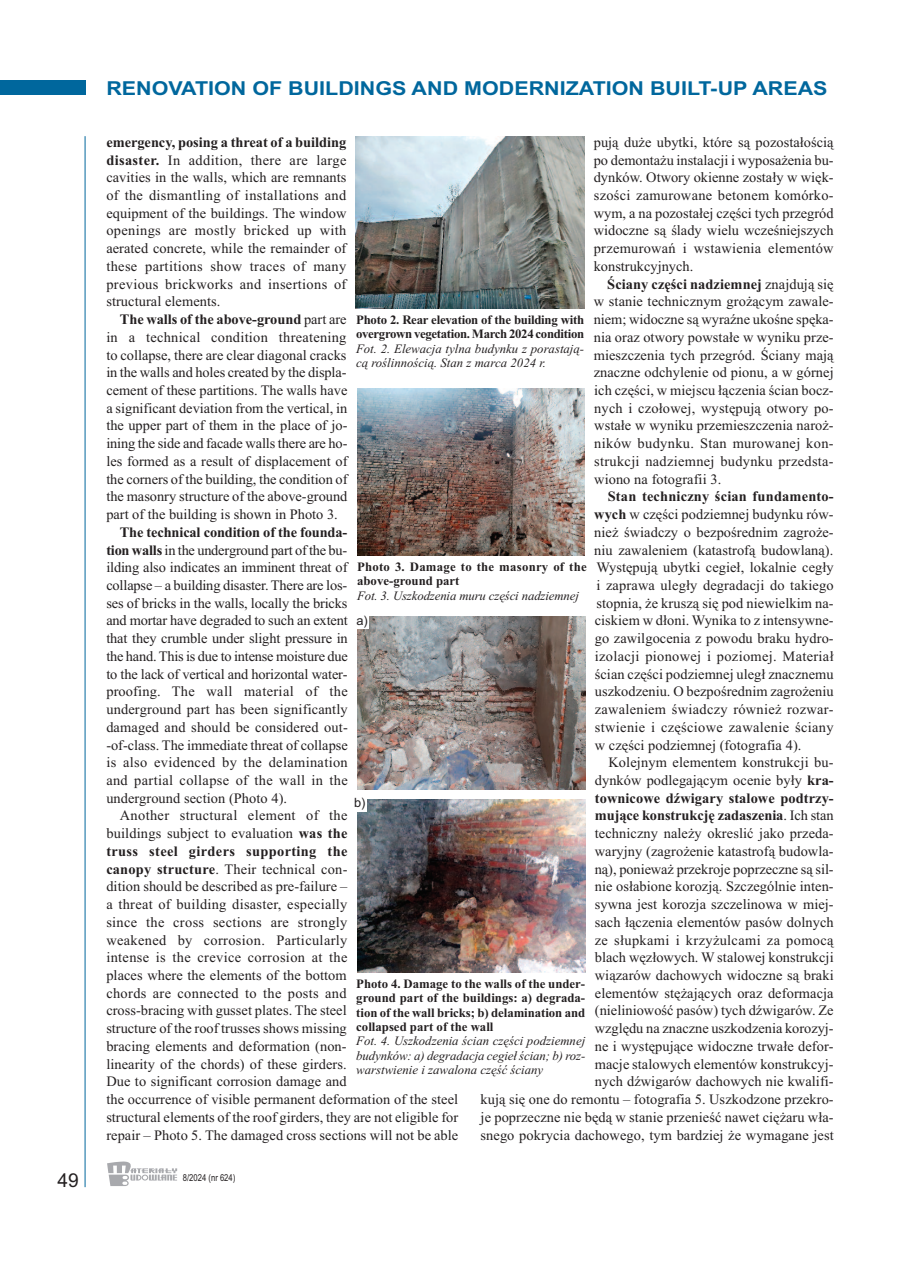
<style>
.page{position:relative;width:906px;height:1268px;background:#fff}
.page>*{position:absolute;margin:0;border:0;box-sizing:border-box;transform-origin:0 0}
.t1{font:700 19.2px "Arial";color:#00679d;scale:1.12 1}
.t2{font:19.2px "Arial";color:#231f20}
.t3{font:14.4px/17.7px "Times New Roman";letter-spacing:.005em;color:#231f20;text-align:justify}
.t4{font:italic 12.75px/14.4px "Times New Roman";color:#231f20}
.t5{font:700 12.75px/14.4px "Times New Roman";letter-spacing:-.005em;color:#231f20;text-align:justify}
.t6{font:700 12.75px/14.4px "Times New Roman";letter-spacing:-.025em;color:#231f20}
.t7{font:700 12.75px/14.4px "Times New Roman";letter-spacing:.02em;color:#231f20}
.t8{font:12.75px "Arial";color:#231f20}
.t9{font:9.6px "Arial";color:#231f20;scale:.8 1}
.s1{font-weight:700}
</style>
<div class="page">
<div style="left:0;top:81px;width:85px;height:14px;background:#00679d"></div>
<hr style="left:85px;top:136px;width:1px;height:1050px;background:#00679d">
<svg style="left:107px;top:1161px;width:70px;height:24px"></svg>
<img style="left:356px;top:136px;width:228px;height:173px">
<img style="left:357px;top:388px;width:227px;height:167px">
<img style="left:357px;top:616px;width:228px;height:173px">
<img style="left:357px;top:799px;width:228px;height:172px">
<div style="left:356px;top:615px;width:12px;height:13px;background:#fff"></div>
<div style="left:354px;top:797px;width:13px;height:14px;background:#fff"></div>
<h1 class="t2" style="left:57px;top:1168px;width:23px">49</h1>
<h1 class="t1" style="left:106px;top:77px;width:645px">RENOVATION OF BUILDINGS AND MODERNIZATION BUILT-UP AREAS</h1>
<p class="t3" style="left:594px;top:133px;width:241px">pują duże ubytki, które są pozostałością po demontażu instalacji i wyposażenia bu&shy;dynków. Otwory okienne zostały w więk&shy;szości zamurowane betonem komórko&shy;wym, a na pozostałej części tych przegród widoczne są ślady wielu wcześniejszych przemurowań i wstawienia elementów konstrukcyjnych.</p>
<p class="t3" style="left:594px;top:275px;width:241px;text-indent:14px"><span class="s1">Ściany części nadziemnej</span> znajdują się w stanie technicznym grożącym zawale&shy;niem; widoczne są wyraźne ukośne spęka&shy;nia oraz otwory powstałe w wyniku prze&shy;mieszczenia tych przegród. Ściany mają znaczne odchylenie od pionu, a w górnej ich części, w miejscu łączenia ścian bocz&shy;nych i czołowej, występują otwory po&shy;wstałe w wyniku przemieszczenia naroż&shy;ników budynku. Stan murowanej kon&shy;strukcji nadziemnej budynku przedsta&shy;wiono na fotografii 3.</p>
<p class="t3" style="left:594px;top:487px;width:241px;text-indent:14px"><span class="s1">Stan techniczny ścian fundamento&shy;wych</span> w części podziemnej budynku rów&shy;nież świadczy o bezpośrednim zagroże&shy;niu zawaleniem (katastrofą budowlaną).<br>Występują ubytki cegieł, lokalnie cegły i zaprawa uległy degradacji do takiego stopnia, że kruszą się pod niewielkim na&shy;ciskiem w dłoni. Wynika to z intensywne&shy;go zawilgocenia z powodu braku hydro&shy;izolacji pionowej i poziomej. Materiał ścian części podziemnej uległ znacznemu uszkodzeniu. O bezpośrednim zagrożeniu zawaleniem świadczy również rozwar&shy;stwienie i częściowe zawalenie ściany w części podziemnej (fotografia 4).</p>
<p class="t3" style="left:480px;top:753px;width:354px;text-align:right">Kolejnym elementem konstrukcji bu-<br>dynków podlegającym ocenie były <span class="s1">kra-<br>townicowe dźwigary stalowe podtrzy-<br>mujące konstrukcję zadaszenia</span>. Ich stan<br>techniczny należy okreslić jako przeda-<br>waryjny (zagrożenie katastrofą budowla-<br>ną), ponieważ przekroje poprzeczne są sil-<br>nie osłabione korozją. Szczególnie inten-<br>sywna jest korozja szczelinowa w miej-<br>sach łączenia elementów pasów dolnych<br>ze słupkami i krzyżulcami za pomocą<br>blach węzłowych. W stalowej konstrukcji<br>wiązarów dachowych widoczne są braki<br>elementów stężających oraz deformacja<br>(nieliniowość pasów) tych dźwigarów. Ze<br>względu na znaczne uszkodzenia korozyj-<br>ne i występujące widoczne trwałe defor-<br>macje stalowych elementów konstrukcyj-<br>nych dźwigarów dachowych nie kwalifi-<br>kują się one do remontu – fotografia 5. Uszkodzone przekro&shy;je poprzeczne nie będą w stanie przenieść nawet ciężaru wła&shy;snego pokrycia dachowego, tym bardziej że wymagane jest</p>
<p class="t3" style="left:106px;top:133px;width:241px"><span class="s1">emergency, posing a threat of a building disaster.</span> In addition, there are large cavities in the walls, which are remnants of the dismantling of installations and equipment of the buildings. The window openings are mostly bricked up with aerated concrete, while the remainder of these partitions show traces of many previous brickworks and insertions of structural elements.</p>
<p class="t3" style="left:106px;top:310px;width:243px;text-indent:13px"><span class="s1">The walls of the above-ground</span> part are in a technical condition threatening to collapse, there are clear diagonal cracks in the walls and holes created by the displa&shy;cement of these partitions. The walls have a significant deviation from the vertical, in the upper part of them in the place of jo&shy;ining the side and facade walls there are ho&shy;les formed as a result of displacement of the corners of the building, the condition of the masonry structure of the above-ground part of the building is shown in Photo 3.</p>
<p class="t3" style="left:106px;top:523px;width:243px;text-indent:14px"><span class="s1">The technical condition of the founda&shy;tion walls</span> in the underground part of the bu&shy;ilding also indicates an imminent threat of collapse – a building disaster. There are los&shy;ses of bricks in the walls, locally the bricks and mortar have degraded to such an extent that they crumble under slight pressure in the hand. This is due to intense moisture due to the lack of vertical and horizontal water&shy;proofing. The wall material of the underground part has been significantly damaged and should be considered out--of-class. The immediate threat of collapse is also evidenced by the delamination and partial collapse of the wall in the underground section (Photo 4).</p>
<p class="t3" style="left:106px;top:806px;width:353px;text-align:left;text-indent:14px">Another structural element of the<br>buildings subject to evaluation <span class="s1">was the<br>truss steel girders supporting the<br>canopy structure</span>. Their technical con-<br>dition should be described as pre-failure –<br>a threat of building disaster, especially<br>since the cross sections are strongly<br>weakened by corrosion. Particularly<br>intense is the crevice corrosion at the<br>places where the elements of the bottom<br>chords are connected to the posts and<br>cross-bracing with gusset plates. The steel<br>structure of the roof trusses shows missing<br>bracing elements and deformation (non-<br>linearity of the chords) of these girders.<br>Due to significant corrosion damage and<br>the occurrence of visible permanent deformation of the steel structural elements of the roof girders, they are not eligible for repair – Photo 5. The damaged cross sections will not be able</p>
<p class="t6" style="left:356px;top:312px;width:229px">Photo 2. Rear elevation of the building with overgrown vegetation. March 2024 condition</p>
<p class="t4" style="left:356px;top:341px;width:229px">Fot. 2. Elewacja tylna budynku z porastają&shy;cą roślinnością. Stan z marca 2024 r.</p>
<p class="t7" style="left:357px;top:559px;width:231px">Photo 3. Damage to the masonry of the above-ground part</p>
<p class="t4" style="left:357px;top:588px;width:223px">Fot. 3. Uszkodzenia muru części nadziemnej</p>
<p class="t8" style="left:356px;top:612px;width:13px">a)</p>
<p class="t8" style="left:354px;top:795px;width:13px">b)</p>
<p class="t5" style="left:356px;top:976px;width:230px">Photo 4. Damage to the walls of the under&shy;ground part of the buildings: a) degrada&shy;tion of the wall bricks; b) delamination and collapsed part of the wall</p>
<p class="t4" style="left:356px;top:1033px;width:230px;text-align:justify">Fot. 4. Uszkodzenia ścian części podziemnej budynków: a) degradacja cegieł ścian; b) roz&shy;warstwienie i zawalona część ściany</p>
<p class="t9" style="left:183px;top:1171px;width:67px">8/2024 (nr 624)</p>
</div>
